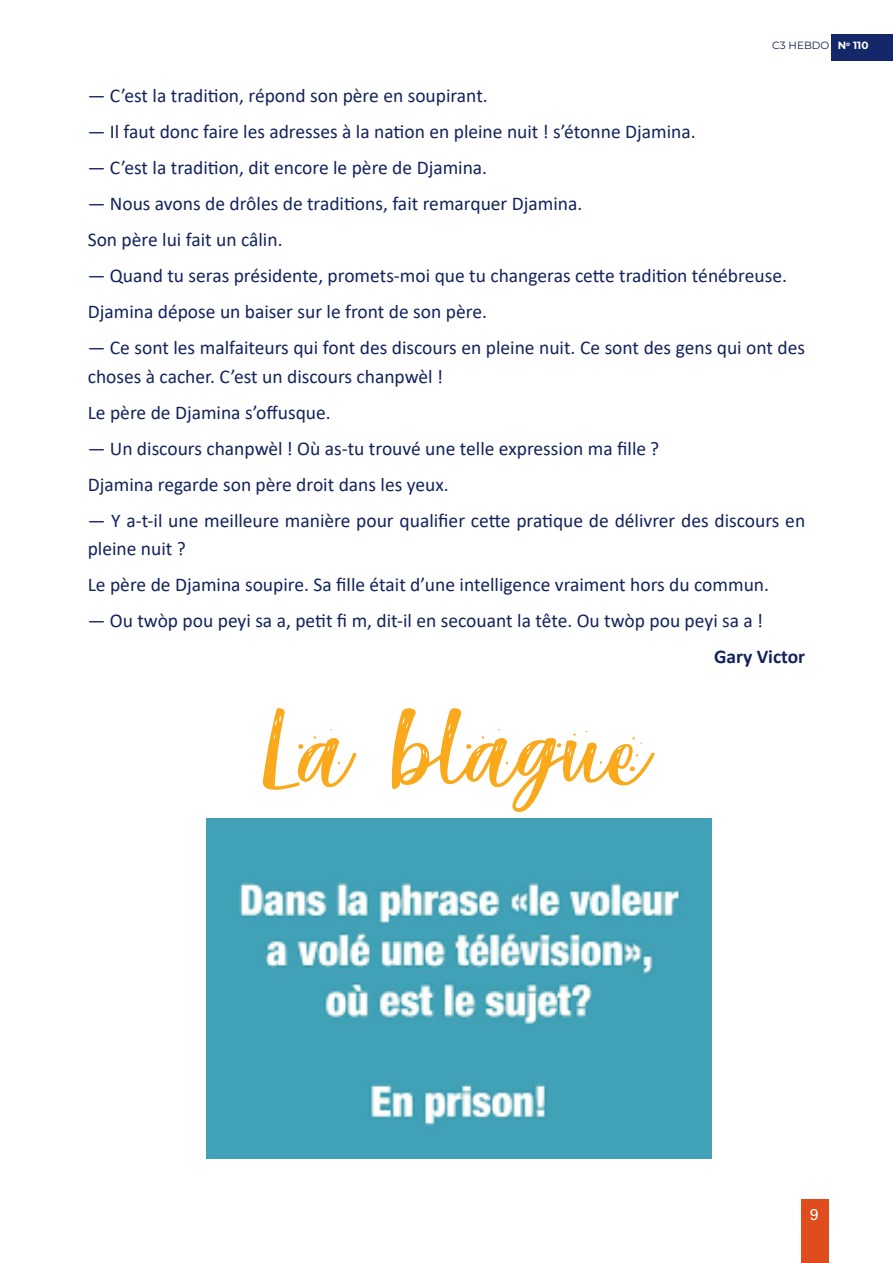
<style>
.page{position:relative;width:893px;height:1263px;background:#fff}
.page>*{position:absolute;margin:0;border:0;box-sizing:border-box;transform-origin:0 0}
.t1{font:169.5px "Reindeer Christmas Personal Use";color:#f9a91b}
.t2{font:19.5px/36px "Calibri";color:#13235c}
.t3{font:700 19.5px "Calibri";color:#13235c}
.t4{font:16.5px "Acumin Pro";color:#fff}
.t5{font:100 10.5px "Montserrat";color:#0e2049}
.s1{color:#fff}
</style>
<div class="page">
<div style="left:831px;top:34px;width:62px;height:26px;background:#142768"></div>
<div style="left:801px;top:1199px;width:27px;height:64px;background:#df4c1e"></div>
<img style="left:206px;top:818px;width:505px;height:341px">
<p class="t5" style="left:772px;top:38px;width:98px">C3 HEBDO <span class="s1">N</span><sup>o</sup> <span class="s1">110</span></p>
<p class="t2" style="left:88px;top:77px;width:402px">— C’est la tradition, répond son père en soupirant.</p>
<p class="t2" style="left:88px;top:113px;width:609px">— Il faut donc faire les adresses à la nation en pleine nuit ! s’étonne Djamina.</p>
<p class="t2" style="left:88px;top:149px;width:401px">— C’est la tradition, dit encore le père de Djamina.</p>
<p class="t2" style="left:88px;top:185px;width:496px">— Nous avons de drôles de traditions, fait remarquer Djamina.<br>Son père lui fait un câlin.</p>
<p class="t2" style="left:88px;top:257px;width:701px">— Quand tu seras présidente, promets-moi que tu changeras cette tradition ténébreuse.<br>Djamina dépose un baiser sur le front de son père.</p>
<p class="t2" style="left:88px;top:333px;width:719px;line-height:28.5px">— Ce sont les malfaiteurs qui font des discours en pleine nuit. Ce sont des gens qui ont des choses à cacher. C’est un discours chanpwèl !</p>
<p class="t2" style="left:88px;top:394px;width:245px">Le père de Djamina s’offusque.</p>
<p class="t2" style="left:88px;top:430px;width:573px">— Un discours chanpwèl ! Où as-tu trouvé une telle expression ma fille ?<br>Djamina regarde son père droit dans les yeux.</p>
<p class="t2" style="left:88px;top:506px;width:719px;line-height:28.5px">— Y a-t-il une meilleure manière pour qualifier cette pratique de délivrer des discours en pleine nuit ?</p>
<p class="t2" style="left:88px;top:566px;width:683px">Le père de Djamina soupire. Sa fille était d’une intelligence vraiment hors du commun.</p>
<p class="t2" style="left:88px;top:602px;width:677px">— Ou twòp pou peyi sa a, petit fi m, dit-il en secouant la tête. Ou twòp pou peyi sa a !</p>
<p class="t3" style="left:714px;top:643px;width:93px">Gary Victor</p>
<h1 class="t1" style="left:259px;top:624px;width:390px">La blague</h1>
<p class="t4" style="left:810px;top:1203px;width:10px">9</p>
</div>
